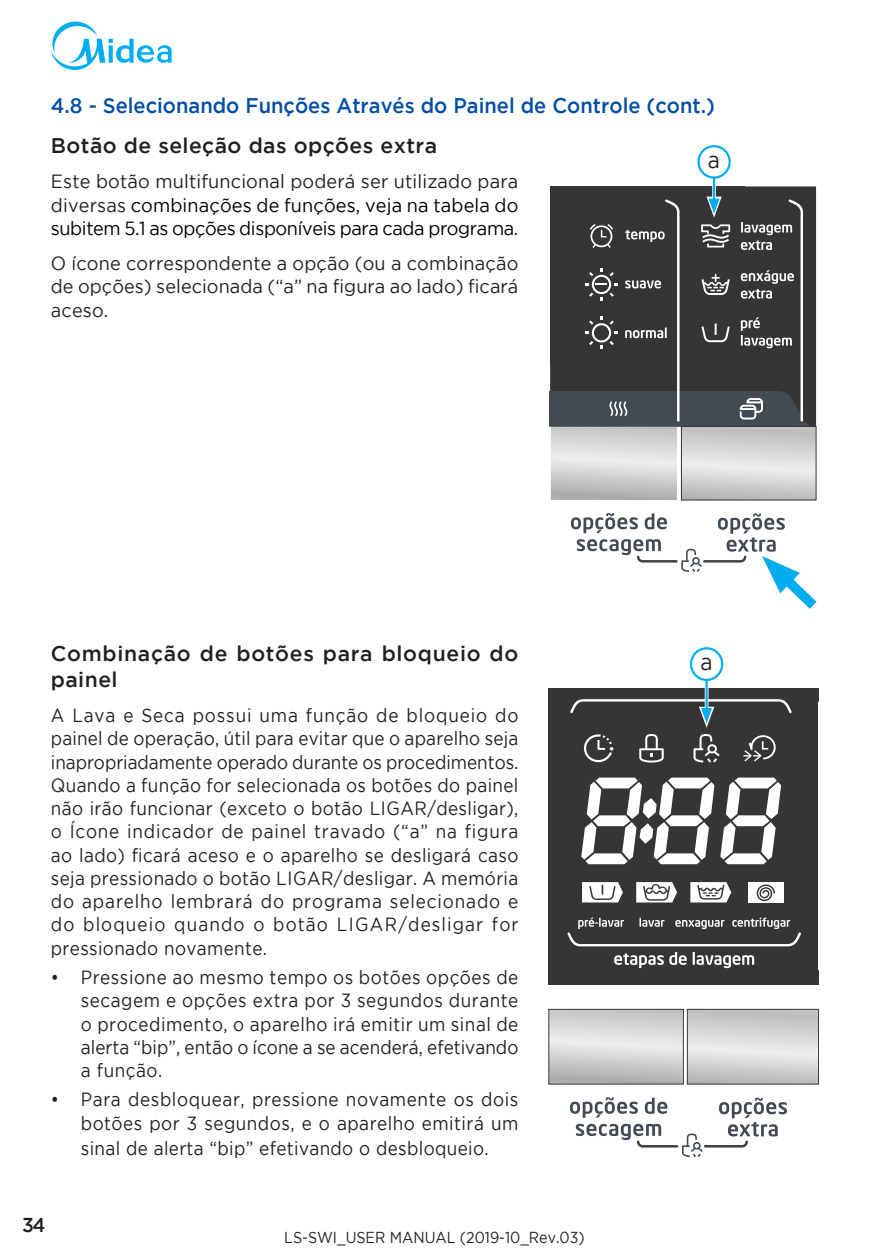
<style>
.page{position:relative;width:893px;height:1259px;background:#fff}
.page>*{position:absolute;margin:0;border:0;box-sizing:border-box;transform-origin:0 0}
.t1{font:23.4px "Gotham";color:#231f20;scale:.9 1}
.t2{font:500 21px/25.5px "Gotham";letter-spacing:.02em;color:#231f20}
.t3{font:500 21px "Gotham";color:#034ea2;scale:.95 1}
.t4{font:500 20.1px "Gotham";color:#231f20;scale:.95 1}
.t5{font:18.9px/23.4px "Gotham";letter-spacing:.02em;color:#231f20;text-align:justify;scale:.9 1}
.t6{font:18.9px/23.4px "Gotham";letter-spacing:-.02em;color:#000;text-align:justify;scale:.95 1}
.t7{font:18.9px/23.4px "Gotham";letter-spacing:.02em;color:#231f20;text-align:justify;scale:.95 1}
.t8{font:15.9px "Gotham";color:#231f20;scale:.9 1}
.s1{color:#231f20}
</style>
<div class="page">
<svg style="left:51px;top:22px;width:121px;height:48px"></svg>
<div style="left:550px;top:186px;width:195px;height:180px;background:#373435"></div>
<svg style="left:571px;top:513px;width:246px;height:96px"></svg>
<div style="left:697px;top:145px;width:34px;height:34px;border:2px solid #00aeef;border-radius:50%"></div>
<svg style="left:712px;top:183px;width:4px;height:14px"></svg>
<hr style="left:713px;top:178px;width:2px;height:24px;background:#00aeef">
<svg style="left:549px;top:197px;width:267px;height:304px"></svg>
<div style="left:548px;top:688px;width:16px;height:296px;background:#373435"></div>
<div style="left:564px;top:688px;width:254px;height:296px;background:#373435"></div>
<svg style="left:581px;top:777px;width:133px;height:87px"></svg>
<svg style="left:720px;top:777px;width:61px;height:87px"></svg>
<svg style="left:614px;top:952px;width:140px;height:16px"></svg>
<svg style="left:567px;top:917px;width:234px;height:29px"></svg>
<div style="left:748px;top:882px;width:36px;height:21px;background:#fff"></div>
<svg style="left:757px;top:884px;width:18px;height:17px"></svg>
<svg style="left:636px;top:882px;width:41px;height:20px"></svg>
<svg style="left:690px;top:882px;width:41px;height:20px"></svg>
<svg style="left:582px;top:882px;width:41px;height:20px"></svg>
<svg style="left:639px;top:734px;width:25px;height:28px"></svg>
<svg style="left:584px;top:734px;width:29px;height:28px"></svg>
<svg style="left:743px;top:735px;width:33px;height:26px"></svg>
<svg style="left:693px;top:734px;width:27px;height:28px"></svg>
<svg style="left:550px;top:1011px;width:266px;height:71px;background:#d2d2d2"></svg>
<svg style="left:570px;top:1097px;width:217px;height:60px"></svg>
<div style="left:683px;top:1009px;width:4px;height:77px;border:1px solid #fff"></div>
<div style="left:548px;top:1009px;width:136px;height:75px;border:1px solid #373435"></div>
<div style="left:687px;top:1009px;width:131px;height:75px;border:1px solid #373435"></div>
<div style="left:690px;top:647px;width:33px;height:34px;border:2px solid #00aeef;border-radius:50%"></div>
<hr style="left:705px;top:680px;width:3px;height:31px;background:#00aeef">
<svg style="left:570px;top:699px;width:222px;height:29px"></svg>
<p class="t3" style="left:51px;top:97px;width:701px">4.8 - Selecionando Funções Através do Painel de Controle (cont.)</p>
<p class="t1" style="left:708px;top:151px;width:15px">a</p>
<p class="t2" style="left:51px;top:134px;width:388px">Botão de seleção das opções extra</p>
<p class="t6" style="left:51px;top:171px;width:494px"><span class="s1">Este botão multifuncional poderá ser utilizado para diversas</span> combinações de funções, veja na tabela do subitem 5.1 as opções disponíveis para cada programa.</p>
<p class="t7" style="left:51px;top:253px;width:494px">O ícone correspondente a opção (ou a combinação de opções) selecionada (“a” na figura ao lado) ficará aceso.</p>
<p class="t2" style="left:51px;top:642px;width:469px">Combinação de botões para bloqueio do painel</p>
<p class="t5" style="left:51px;top:705px;width:521px">A Lava e Seca possui uma função de bloqueio do painel de operação, útil para evitar que o aparelho seja inapropriadamente operado durante os procedimentos.<br>Quando a função for selecionada os botões do painel não irão funcionar (exceto o botão LIGAR/desligar), o Ícone indicador de painel travado (“a” na figura ao lado) ficará aceso e o aparelho se desligará caso seja pressionado o botão LIGAR/desligar. A memória do aparelho lembrará do programa selecionado e do bloqueio quando o botão LIGAR/desligar for pressionado novamente.</p>
<p class="t5" style="left:81px;top:967px;width:488px;text-indent:-30px">• Pressione ao mesmo tempo os botões opções de secagem e opções extra por 3 segundos durante o procedimento, o aparelho irá emitir um sinal de alerta “bip”, então o ícone a se acenderá, efetivando a função.</p>
<p class="t5" style="left:51px;top:1089px;width:521px;text-align:right">• Para desbloquear, pressione novamente os dois botões por 3 segundos, e o aparelho emitirá um</p>
<p class="t5" style="left:81px;top:1137px;width:455px">sinal de alerta “bip” efetivando o desbloqueio.</p>
<p class="t4" style="left:22px;top:1217px;width:26px">34</p>
<p class="t8" style="left:284px;top:1231px;width:335px">LS-SWI_USER MANUAL (2019-10_Rev.03)</p>
<p class="t1" style="left:700px;top:652px;width:15px">a</p>
</div>
